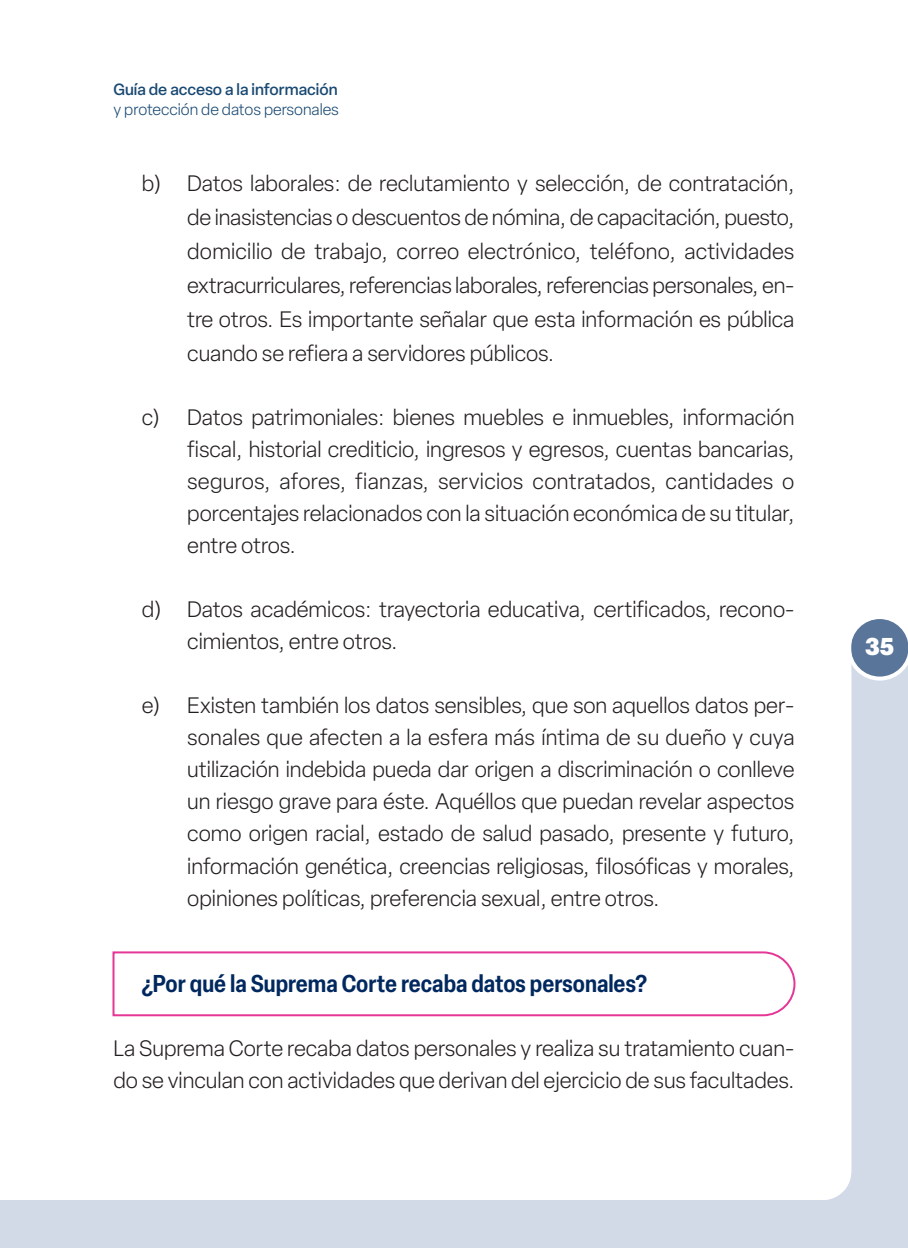
<style>
.page{position:relative;width:908px;height:1248px;background:#fff}
.page>*{position:absolute;margin:0;border:0;box-sizing:border-box;transform-origin:0 0}
.Subtítulo2{font:600 condensed 24px "Elza";color:#00285f}
.t1{font:900 24px "Elza";color:#fff}
.Inciso1{font:300 22px/32px "Elza";color:#231f20;text-align:justify}
.Parrafo{font:300 22px/32px "Elza";color:#231f20}
.t2{font:300 16px "Elza";color:#194972}
.t3{font:500 16px "Elza";color:#194972}
</style>
<div class="page">
<div style="left:0;top:646px;width:907px;height:601px;background:#d2dae7"></div>
<svg style="left:850px;top:619px;width:57px;height:61px"></svg>
<div style="left:38px;top:646px;width:812px;height:553px;background:#fff"></div>
<div style="left:0;top:646px;width:38px;height:553px;background:#fff"></div>
<svg style="left:111px;top:950px;width:685px;height:67px;background:#fdf2f8"></svg>
<p class="t3" style="left:113px;top:79px;width:225px">Guía de acceso a la información</p>
<p class="t2" style="left:113px;top:99px;width:227px">y protección de datos personales</p>
<p class="Inciso1" style="left:187px;top:166px;width:608px;line-height:34px;text-indent:-45px">b) Datos laborales: de reclutamiento y selección, de contratación, de inasistencias o descuentos de nómina, de capacitación, puesto, domicilio de trabajo, correo electrónico, teléfono, actividades extracurriculares, referencias laborales, referencias personales, en&shy;tre otros. Es importante señalar que esta información es pública cuando se refiera a servidores públicos.</p>
<p class="Inciso1" style="left:187px;top:401px;width:608px;text-indent:-45px">c) Datos patrimoniales: bienes muebles e inmuebles, información fiscal, historial crediticio, ingresos y egresos, cuentas bancarias, seguros, afores, fianzas, servicios contratados, cantidades o porcentajes relacionados con la situación económica de su titular, entre otros.</p>
<p class="Inciso1" style="left:187px;top:593px;width:608px;text-indent:-45px">d) Datos académicos: trayectoria educativa, certificados, recono&shy;cimientos, entre otros.</p>
<p class="Inciso1" style="left:187px;top:689px;width:608px;text-indent:-45px">e) Existen también los datos sensibles, que son aquellos datos per&shy;sonales que afecten a la esfera más íntima de su dueño y cuya utilización indebida pueda dar origen a discriminación o conlleve un riesgo grave para éste. Aquéllos que puedan revelar aspectos como origen racial, estado de salud pasado, presente y futuro, información genética, creencias religiosas, filosóficas y morales, opiniones políticas, preferencia sexual, entre otros.</p>
<p class="Subtítulo2" style="left:142px;top:967px;width:506px">¿Por qué la Suprema Corte recaba datos personales?</p>
<p class="Parrafo" style="left:113px;top:1032px;width:682px">La Suprema Corte recaba datos personales y realiza su tratamiento cuan&shy;do se vinculan con actividades que derivan del ejercicio de sus facultades.</p>
<p class="t1" style="left:864px;top:629px;width:31px">35</p>
</div>
